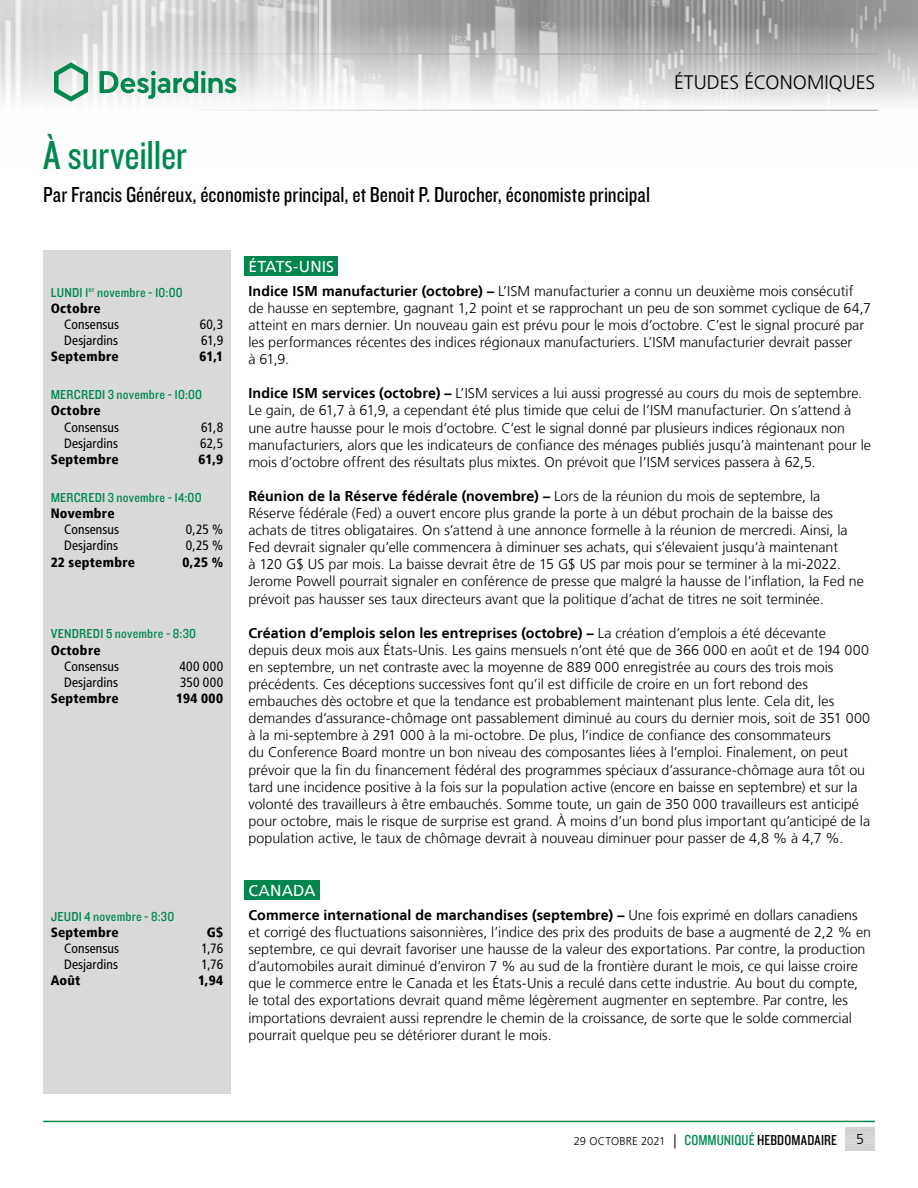
<style>
.page{position:relative;width:918px;height:1188px;background:#fff}
.page>*{position:absolute;margin:0;border:0;box-sizing:border-box;transform-origin:0 0}
.t1{font:42px "Knockout 29 Junior Ltweight";letter-spacing:-.005em;color:#00874e}
.t2{font:22.5px "Knockout 29 Junior Ltweight";color:#000}
.t3{font:300 19.5px "Frutiger LT";color:#000}
.t4{font:15.75px "Frutiger LT";letter-spacing:.01em;color:#fff}
.t5{font:300 14.25px/17.1px "Frutiger LT";color:#000}
.t6{font:condensed 13.5px "Frutiger LT";letter-spacing:.01em;color:#000}
.t7{font:13.5px "Knockout 30 Junior Welterwt";letter-spacing:.015em;color:#00874e}
.t8{font:900 condensed 13.5px "Frutiger LT";letter-spacing:.02em;color:#000}
.t9{font:300 11.25px "Frutiger LT";letter-spacing:.005em;color:#000}
.s1{font-weight:700}
.s2{font-size:14.25px}
.s3{font-family:"Knockout 29 Junior Ltweight";font-weight:400;font-size:15px;color:#00874e}
.s4{font-family:"Knockout 29 Junior Ltweight";font-weight:400;font-size:15px}
</style>
<div class="page">
<img style="left:0;top:0;width:918px;height:110px">
<hr style="left:0;top:54px;width:878px;height:1px;background:#9d9d9c">
<hr style="left:0;top:110px;width:878px;height:1px;background:#9d9d9c">
<svg style="left:54px;top:62px;width:34px;height:40px"></svg>
<svg style="left:100px;top:71px;width:136px;height:28px"></svg>
<hr style="left:43px;top:1121px;width:832px;height:1px;background:#00874e">
<div style="left:43px;top:250px;width:188px;height:844px;background:#d9d9d9"></div>
<div style="left:244px;top:256px;width:94px;height:20px;background:#00874e"></div>
<div style="left:244px;top:880px;width:76px;height:20px;background:#00874e"></div>
<h1 class="t1" style="left:43px;top:128px;width:145px">À surveiller</h1>
<h2 class="t2" style="left:43px;top:180px;width:608px">Par Francis Généreux, économiste principal, et Benoit P. Durocher, économiste principal</h2>
<h3 class="t3" style="left:674px;top:72px;width:203px">ÉTUDES ÉCONOMIQUES</h3>
<p class="t7" style="left:51px;top:283px;width:134px">LUNDI 1<sup>er</sup> novembre - 10:00</p>
<p class="t8" style="left:51px;top:300px;width:52px">Octobre</p>
<p class="t6" style="left:64px;top:316px;width:57px">Consensus</p>
<p class="t6" style="left:200px;top:316px;width:25px">60,3</p>
<p class="t6" style="left:64px;top:333px;width:55px">Desjardins</p>
<p class="t6" style="left:201px;top:333px;width:23px">61,9</p>
<p class="t8" style="left:51px;top:349px;width:70px">Septembre</p>
<p class="t8" style="left:199px;top:349px;width:25px">61,1</p>
<p class="t7" style="left:51px;top:386px;width:153px">MERCREDI 3 novembre - 10:00</p>
<p class="t8" style="left:51px;top:403px;width:52px">Octobre</p>
<p class="t6" style="left:64px;top:419px;width:57px">Consensus</p>
<p class="t6" style="left:201px;top:419px;width:24px">61,8</p>
<p class="t6" style="left:64px;top:435px;width:55px">Desjardins</p>
<p class="t6" style="left:200px;top:435px;width:24px">62,5</p>
<p class="t8" style="left:51px;top:451px;width:70px">Septembre</p>
<p class="t8" style="left:199px;top:451px;width:26px">61,9</p>
<p class="t7" style="left:51px;top:488px;width:152px">MERCREDI 3 novembre - 14:00</p>
<p class="t8" style="left:51px;top:505px;width:65px">Novembre</p>
<p class="t6" style="left:64px;top:522px;width:57px">Consensus</p>
<p class="t6" style="left:186px;top:522px;width:39px">0,25 %</p>
<p class="t6" style="left:64px;top:538px;width:55px">Desjardins</p>
<p class="t6" style="left:186px;top:538px;width:39px">0,25 %</p>
<p class="t8" style="left:51px;top:554px;width:86px">22 septembre</p>
<p class="t8" style="left:183px;top:554px;width:42px">0,25 %</p>
<p class="t7" style="left:51px;top:625px;width:147px">VENDREDI 5 novembre - 8:30</p>
<p class="t8" style="left:51px;top:642px;width:52px">Octobre</p>
<p class="t6" style="left:64px;top:658px;width:57px">Consensus</p>
<p class="t6" style="left:179px;top:658px;width:45px">400 000</p>
<p class="t6" style="left:64px;top:675px;width:55px">Desjardins</p>
<p class="t6" style="left:180px;top:675px;width:45px">350 000</p>
<p class="t8" style="left:51px;top:690px;width:70px">Septembre</p>
<p class="t8" style="left:176px;top:690px;width:48px">194 000</p>
<p class="t7" style="left:51px;top:907px;width:125px">JEUDI 4 novembre - 8:30</p>
<p class="t8" style="left:51px;top:924px;width:70px">Septembre</p>
<p class="t8" style="left:207px;top:924px;width:18px">G$</p>
<p class="t6" style="left:64px;top:940px;width:57px">Consensus</p>
<p class="t6" style="left:201px;top:940px;width:23px">1,76</p>
<p class="t6" style="left:64px;top:957px;width:55px">Desjardins</p>
<p class="t6" style="left:201px;top:957px;width:23px">1,76</p>
<p class="t8" style="left:51px;top:973px;width:31px">Août</p>
<p class="t8" style="left:198px;top:973px;width:27px">1,94</p>
<p class="t4" style="left:248px;top:257px;width:87px">ÉTATS-UNIS</p>
<p class="t5" style="left:248px;top:283px;width:624px"><span class="s1">Indice ISM manufacturier (octobre) –</span> L’ISM manufacturier a connu un deuxième mois consécutif de hausse en septembre, gagnant 1,2 point et se rapprochant un peu de son sommet cyclique de 64,7 atteint en mars dernier. Un nouveau gain est prévu pour le mois d’octobre. C’est le signal procuré par les performances récentes des indices régionaux manufacturiers. L’ISM manufacturier devrait passer<br>à 61,9.</p>
<p class="t5" style="left:248px;top:385px;width:624px"><span class="s1">Indice ISM services (octobre) –</span> L’ISM services a lui aussi progressé au cours du mois de septembre.<br>Le gain, de 61,7 à 61,9, a cependant été plus timide que celui de l’ISM manufacturier. On s’attend à une autre hausse pour le mois d’octobre. C’est le signal donné par plusieurs indices régionaux non manufacturiers, alors que les indicateurs de confiance des ménages publiés jusqu’à maintenant pour le mois d’octobre offrent des résultats plus mixtes. On prévoit que l’ISM services passera à 62,5.</p>
<p class="t5" style="left:248px;top:488px;width:617px"><span class="s1">Réunion de la Réserve fédérale (novembre) –</span> Lors de la réunion du mois de septembre, la Réserve fédérale (Fed) a ouvert encore plus grande la porte à un début prochain de la baisse des achats de titres obligataires. On s’attend à une annonce formelle à la réunion de mercredi. Ainsi, la Fed devrait signaler qu’elle commencera à diminuer ses achats, qui s’élevaient jusqu’à maintenant<br>à 120 G$ US par mois. La baisse devrait être de 15 G$ US par mois pour se terminer à la mi‑2022.<br>Jerome Powell pourrait signaler en conférence de presse que malgré la hausse de l’inflation, la Fed ne prévoit pas hausser ses taux directeurs avant que la politique d’achat de titres ne soit terminée.</p>
<p class="t5" style="left:248px;top:625px;width:623px"><span class="s1">Création d’emplois selon les entreprises (octobre) –</span> La création d’emplois a été décevante<br>depuis deux mois aux États‑Unis. Les gains mensuels n’ont été que de 366 000 en août et de 194 000 en septembre, un net contraste avec la moyenne de 889 000 enregistrée au cours des trois mois précédents. Ces déceptions successives font qu’il est difficile de croire en un fort rebond des embauches dès octobre et que la tendance est probablement maintenant plus lente. Cela dit, les demandes d’assurance-chômage ont passablement diminué au cours du dernier mois, soit de 351 000 à la mi-septembre à 291 000 à la mi-octobre. De plus, l’indice de confiance des consommateurs<br>du Conference Board montre un bon niveau des composantes liées à l’emploi. Finalement, on peut prévoir que la fin du financement fédéral des programmes spéciaux d’assurance-chômage aura tôt ou tard une incidence positive à la fois sur la population active (encore en baisse en septembre) et sur la volonté des travailleurs à être embauchés. Somme toute, un gain de 350 000 travailleurs est anticipé pour octobre, mais le risque de surprise est grand. À moins d’un bond plus important qu’anticipé de la population active, le taux de chômage devrait à nouveau diminuer pour passer de 4,8 % à 4,7 %.</p>
<p class="t4" style="left:248px;top:881px;width:69px">CANADA</p>
<p class="t5" style="left:248px;top:907px;width:624px"><span class="s1">Commerce international de marchandises (septembre) –</span> Une fois exprimé en dollars canadiens et corrigé des fluctuations saisonnières, l’indice des prix des produits de base a augmenté de 2,2 % en septembre, ce qui devrait favoriser une hausse de la valeur des exportations. Par contre, la production d’automobiles aurait diminué d’environ 7 % au sud de la frontière durant le mois, ce qui laisse croire que le commerce entre le Canada et les États‑Unis a reculé dans cette industrie. Au bout du compte, le total des exportations devrait quand même légèrement augmenter en septembre. Par contre, les importations devraient aussi reprendre le chemin de la croissance, de sorte que le solde commercial pourrait quelque peu se détériorer durant le mois.</p>
<p class="t9" style="left:574px;top:1135px;width:265px">29 OCTOBRE 2021 <span class="s2">|</span> <span class="s3">COMMUNIQUÉ</span> <span class="s4">HEBDOMADAIRE</span></p>
<p class="t5" style="left:856px;top:1131px;width:9px">5</p>
</div>
